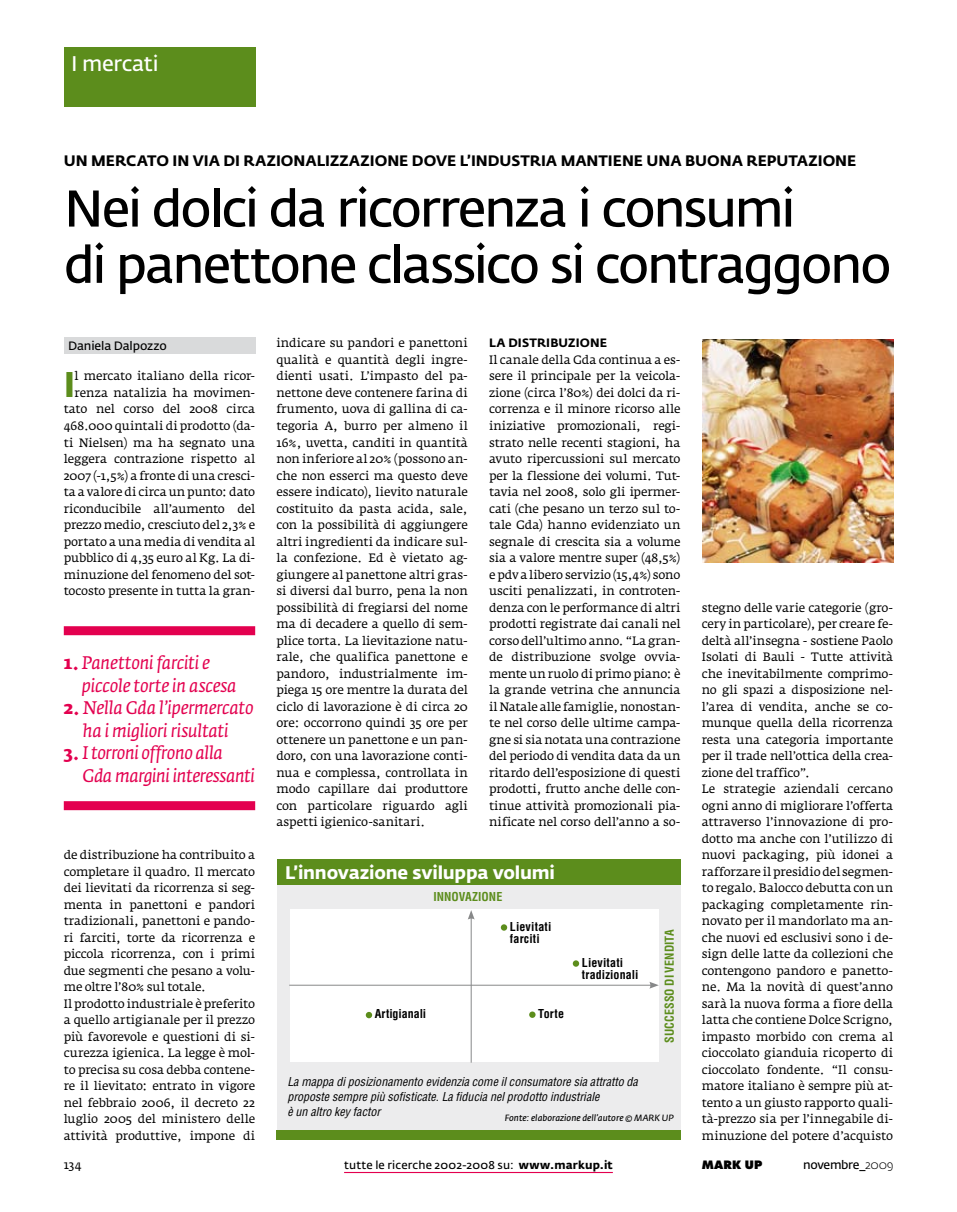
<style>
.page{position:relative;width:957px;height:1212px;background:#fff}
.page>*{position:absolute;margin:0;border:0;box-sizing:border-box;transform-origin:0 0}
.t1{font:600 51px/56.2px "Fedra Sans Std";letter-spacing:-.045em;color:#000}
.t2{font:700 35.4px "Fedra Sans Std";color:#5c8d1c}
.t3{font:600 21px "Fedra Sans Std";letter-spacing:-.015em;color:#fff}
.t4{font:italic 18px/22.5px "Fedra Serif A Std";letter-spacing:-.015em;color:#e3004f}
.t5{font:700 18px "Fedra Sans Std";letter-spacing:-.015em;color:#fff}
.t6{font:700 15px "Fedra Sans Std";color:#000}
.t7{font:12px/16.5px "Fedra Serif A Std";letter-spacing:-.01em;color:#000}
.t8{font:italic condensed 12px/15px "Helvetica LT Std";letter-spacing:.005em;color:#000}
.t9{font:700 condensed 12px/12.8px "Helvetica LT Std";letter-spacing:.01em;color:#000}
.t10{font:600 12px "Fedra Sans Std";letter-spacing:-.015em;color:#000}
.t11{font:700 condensed 12px "Helvetica LT Std";color:#5c8d1c}
.t12{font:700 12px "Fedra Sans Std";letter-spacing:.015em;color:#000}
.t13{font:600 11.25px "Fedra Sans Std";letter-spacing:.015em;color:#000}
.t14{font:800 11.25px "Futura Std";letter-spacing:.02em;color:#000}
.t15{font:italic 600 9px "Fedra Sans Std";letter-spacing:.005em;color:#000}
.s1{font-weight:700;font-style:normal}
.s2{font-weight:700}
.s3{font-weight:300}
</style>
<div class="page">
<div style="left:64px;top:47px;width:191px;height:59px;background:#5c8d1c"></div>
<hr style="left:344px;top:1172px;width:269px;height:1px;background:#e3004f">
<div style="left:64px;top:337px;width:191px;height:16px;background:#d9dadb"></div>
<img style="left:703px;top:339px;width:190px;height:223px">
<div style="left:277px;top:875px;width:403px;height:265px;background:#ececed"></div>
<div style="left:277px;top:859px;width:403px;height:25px;background:#5c8d1c"></div>
<div style="left:276px;top:1130px;width:404px;height:9px;background:#5c8d1c"></div>
<div style="left:290px;top:909px;width:369px;height:153px;background:#fff"></div>
<hr style="left:471px;top:917px;width:1px;height:146px;background:#878889">
<svg style="left:468px;top:910px;width:6px;height:9px"></svg>
<hr style="left:289px;top:985px;width:363px;height:1px;background:#878889">
<svg style="left:649px;top:982px;width:10px;height:7px"></svg>
<div style="left:573px;top:960px;width:6px;height:7px;background:#5c8d1c;border-radius:50%"></div>
<div style="left:529px;top:1011px;width:6px;height:7px;background:#5c8d1c;border-radius:50%"></div>
<svg style="left:366px;top:1012px;width:6px;height:6px"></svg>
<div style="left:501px;top:924px;width:6px;height:7px;background:#5c8d1c;border-radius:50%"></div>
<div style="left:64px;top:626px;width:191px;height:9px;background:#e3004f"></div>
<div style="left:64px;top:801px;width:191px;height:9px;background:#e3004f"></div>
<h3 class="t3" style="left:71px;top:50px;width:89px">I mercati</h3>
<p class="t6" style="left:64px;top:151px;width:85px">UN MERCATO</p>
<p class="t6" style="left:172px;top:151px;width:83px">IN VIA DI RAZ</p>
<p class="t6" style="left:276px;top:151px;width:18px">IONA</p>
<p class="t6" style="left:317px;top:151px;width:25px">LIZZAZ</p>
<p class="t6" style="left:370px;top:151px;width:17px">IONE</p>
<p class="t6" style="left:412px;top:151px;width:76px">DOVE L’INDUSTR</p>
<p class="t6" style="left:541px;top:151px;width:47px">IA MANT</p>
<p class="t6" style="left:608px;top:151px;width:16px">IENE</p>
<p class="t6" style="left:646px;top:151px;width:13px">UNA</p>
<p class="t6" style="left:685px;top:151px;width:13px">BUONA</p>
<p class="t6" style="left:746px;top:151px;width:41px">REPUTAZ</p>
<p class="t6" style="left:817px;top:151px;width:17px">IONE</p>
<h1 class="t1" style="left:64px;top:181px;width:829px">Nei dolci da ricorrenza i consumi<br>di panettone classico si contraggono</h1>
<p class="t10" style="left:68px;top:338px;width:100px">Daniela Dalpozzo</p>
<p class="t7" style="left:64px;top:368px;width:193px;text-align:right">l mercato italiano della ricor&shy;renza natalizia ha movimen&shy;tato nel corso del 2008 circa<br>468.000 quintali di prodotto (da&shy;ti Nielsen) ma ha segnato una leggera contrazione rispetto al<br>2007 (-1,5%) a fronte di una cresci&shy;ta a valore di circa un punto: dato riconducibile all’aumento del prezzo medio, cresciuto del 2,3% e portato a una media di vendita al pubblico di 4,35 euro al Kg. La di&shy;minuzione del fenomeno del sot&shy;tocosto presente in tutta la gran-</p>
<h2 class="t2" style="left:64px;top:362px;width:13px">I</h2>
<h3 class="t4" style="left:82px;top:652px;width:156px;text-indent:-18px"><span class="s1">1.</span> Panettoni farciti e piccole torte in ascesa</h3>
<h3 class="t4" style="left:64px;top:697px;width:191px;text-align:center"><span class="s1">2.</span> Nella Gda l’ipermercato ha i migliori risultati</h3>
<h3 class="t4" style="left:83px;top:742px;width:174px;text-indent:-19px"><span class="s1">3.</span> I torroni offrono alla<br>Gda margini interessanti</h3>
<p class="t7" style="left:64px;top:847px;width:193px">de distribuzione ha contribuito a completare il quadro. Il mercato dei lievitati da ricorrenza si seg&shy;menta in panettoni e pandori tradizionali, panettoni e pando&shy;ri farciti, torte da ricorrenza e piccola ricorrenza, con i primi due segmenti che pesano a volu&shy;me oltre l’80% sul totale.<br>Il prodotto industriale è preferito a quello artigianale per il prezzo più favorevole e questioni di si&shy;curezza igienica. La legge è mol&shy;to precisa su cosa debba contene&shy;re il lievitato: entrato in vigore nel febbraio 2006, il decreto 22 luglio 2005 del ministero delle attività produttive, impone di</p>
<p class="t7" style="left:276px;top:335px;width:193px;text-align:justify">indicare su pandori e panettoni qualità e quantità degli ingre&shy;dienti usati. L’impasto del pa&shy;nettone deve contenere farina di frumento, uova di gallina di ca&shy;tegoria A, burro per almeno il 16%, uvetta, canditi in quantità non inferiore al 20% (possono an&shy;che non esserci ma questo deve essere indicato), lievito naturale costituito da pasta acida, sale, con la possibilità di aggiungere altri ingredienti da indicare sul&shy;la confezione. Ed è vietato ag&shy;giungere al panettone altri gras&shy;si diversi dal burro, pena la non possibilità di fregiarsi del nome ma di decadere a quello di sem&shy;plice torta. La lievitazione natu&shy;rale, che qualifica panettone e pandoro, industrialmente im&shy;piega 15 ore mentre la durata del ciclo di lavorazione è di circa 20 ore: occorrono quindi 35 ore per ottenere un panettone e un pan&shy;doro, con una lavorazione conti&shy;nua e complessa, controllata in modo capillare dai produttore con particolare riguardo agli aspetti igienico-sanitari.</p>
<p class="t12" style="left:489px;top:335px;width:120px">La distribuzione</p>
<p class="t7" style="left:489px;top:352px;width:193px;text-align:justify">Il canale della Gda continua a es&shy;sere il principale per la veicola&shy;zione (circa l’80%) dei dolci da ri&shy;correnza e il minore ricorso alle iniziative promozionali, regi&shy;strato nelle recenti stagioni, ha avuto ripercussioni sul mercato per la flessione dei volumi. Tut&shy;tavia nel 2008, solo gli ipermer&shy;cati (che pesano un terzo sul to&shy;tale Gda) hanno evidenziato un segnale di crescita sia a volume sia a valore mentre super (48,5%) e pdv a libero servizio (15,4%) sono usciti penalizzati, in controten&shy;denza con le performance di altri prodotti registrate dai canali nel corso dell’ultimo anno. “La gran&shy;de distribuzione svolge ovvia&shy;mente un ruolo di primo piano: è la grande vetrina che annuncia il Natale alle famiglie, nonostan&shy;te nel corso delle ultime campa&shy;gne si sia notata una contrazione del periodo di vendita data da un ritardo dell’esposizione di questi prodotti, frutto anche delle con&shy;tinue attività promozionali pia&shy;nificate nel corso dell’anno a so-</p>
<h3 class="t5" style="left:285px;top:861px;width:271px">L’innovazione sviluppa volumi</h3>
<p class="t11" style="left:433px;top:889px;width:70px">Innovazione</p>
<p class="t9" style="left:510px;top:920px;width:43px">Lievitati farciti</p>
<p class="t11" style="left:662px;top:1043px;width:115px;rotate:-90deg">Successo di vendita</p>
<p class="t9" style="left:582px;top:956px;width:58px">Lievitati tradizionali</p>
<p class="t9" style="left:375px;top:1007px;width:53px">Artigianali</p>
<p class="t9" style="left:538px;top:1007px;width:27px">Torte</p>
<p class="t8" style="left:287px;top:1074px;width:352px">La mappa di posizionamento evidenzia come il consumatore sia attratto da proposte sempre più sofisticate. La fiducia nel prodotto industriale<br>è un altro key factor</p>
<p class="t15" style="left:505px;top:1112px;width:170px">Fonte: elaborazione dell’autore © MARK UP</p>
<p class="t7" style="left:702px;top:599px;width:193px">stegno delle varie categorie (gro&shy;cery in particolare), per creare fe&shy;deltà all’insegna - sostiene Paolo<br>Isolati di Bauli - Tutte attività che inevitabilmente comprimo&shy;no gli spazi a disposizione nel&shy;l’area di vendita, anche se co&shy;munque quella della ricorrenza resta una categoria importante per il trade nell’ottica della crea&shy;zione del traffico”.<br>Le strategie aziendali cercano ogni anno di migliorare l’offerta attraverso l’innovazione di pro&shy;dotto ma anche con l’utilizzo di nuovi packaging, più idonei a rafforzare il presidio del segmen&shy;to regalo. Balocco debutta con un packaging completamente rin&shy;novato per il mandorlato ma an&shy;che nuovi ed esclusivi sono i de&shy;sign delle latte da collezioni che contengono pandoro e panetto&shy;ne. Ma la novità di quest’anno sarà la nuova forma a fiore della latta che contiene Dolce Scrigno, impasto morbido con crema al cioccolato gianduia ricoperto di cioccolato fondente. “Il consu&shy;matore italiano è sempre più at&shy;tento a un giusto rapporto quali&shy;tà-prezzo sia per l’innegabile di&shy;minuzione del potere d’acquisto</p>
<p class="t7" style="left:64px;top:1156px;width:19px">134</p>
<p class="t13" style="left:344px;top:1158px;width:270px">tutte le ricerche 2002-2008 su: <span class="s2">www.markup.it</span></p>
<p class="t14" style="left:702px;top:1158px;width:62px">MARK UP</p>
<p class="t10" style="left:803px;top:1157px;width:92px">novembre_<span class="s3">2009</span></p>
</div>
